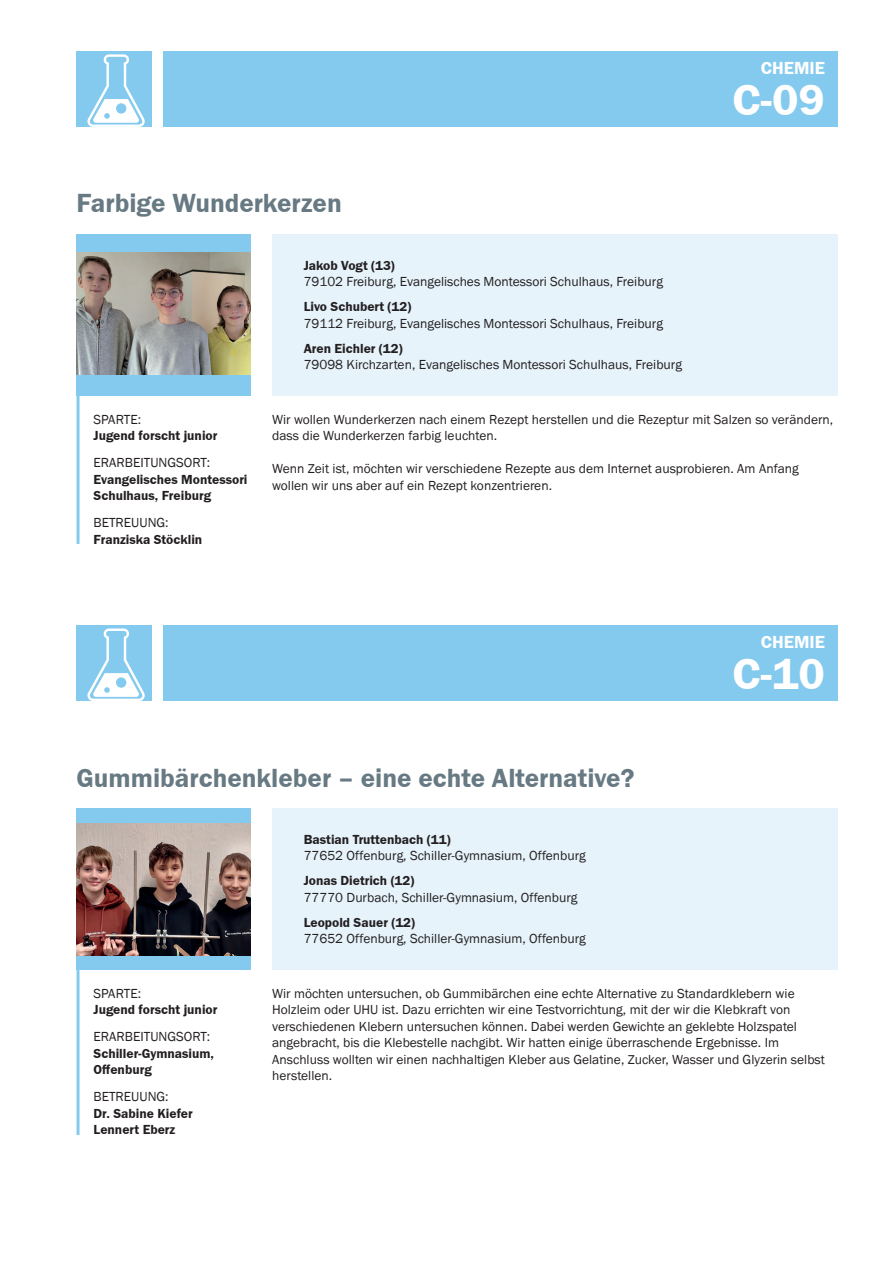
<style>
.page{position:relative;width:893px;height:1263px;background:#fff}
.page>*{position:absolute;margin:0;border:0;box-sizing:border-box;transform-origin:0 0}
.t1{font:700 45px "SICK Franklin";color:#fff}
.t2{font:700 27px "SICK Franklin";color:#677982}
.t3{font:700 18px "SICK Franklin";color:#fff}
.t4{font:13.5px/16.5px "SICK Franklin";color:#231f20}
.t5{font:700 13.5px/16.5px "SICK Franklin";color:#231f20}
</style>
<div class="page">
<hr style="left:77px;top:395px;width:3px;height:149px;background:#84caef">
<div style="left:163px;top:51px;width:675px;height:76px;background:#84caef"></div>
<div style="left:77px;top:51px;width:75px;height:76px;background:#84caef"></div>
<svg style="left:87px;top:54px;width:58px;height:73px"></svg>
<div style="left:77px;top:234px;width:174px;height:161px;background:#84caef"></div>
<img style="left:77px;top:253px;width:174px;height:122px">
<hr style="left:77px;top:970px;width:3px;height:165px;background:#84caef">
<div style="left:163px;top:625px;width:675px;height:76px;background:#84caef"></div>
<div style="left:77px;top:625px;width:75px;height:76px;background:#84caef"></div>
<svg style="left:87px;top:628px;width:58px;height:73px"></svg>
<div style="left:77px;top:808px;width:174px;height:162px;background:#84caef"></div>
<img style="left:77px;top:824px;width:174px;height:131px">
<div style="left:272px;top:234px;width:566px;height:162px;background:#e6f3fb"></div>
<div style="left:272px;top:808px;width:566px;height:162px;background:#e6f3fb"></div>
<h3 class="t3" style="left:761px;top:57px;width:66px">CHEMIE</h3>
<h2 class="t2" style="left:77px;top:187px;width:267px">Farbige Wunderkerzen</h2>
<p class="t5" style="left:304px;top:257px;width:93px">Jakob Vogt (13)</p>
<p class="t4" style="left:304px;top:274px;width:361px">79102 Freiburg, Evangelisches Montessori Schulhaus, Freiburg</p>
<p class="t5" style="left:304px;top:299px;width:109px">Livo Schubert (12)</p>
<p class="t4" style="left:304px;top:315px;width:361px">79112 Freiburg, Evangelisches Montessori Schulhaus, Freiburg</p>
<p class="t5" style="left:304px;top:340px;width:101px">Aren Eichler (12)</p>
<p class="t4" style="left:304px;top:357px;width:380px">79098 Kirchzarten, Evangelisches Montessori Schulhaus, Freiburg</p>
<h1 class="t1" style="left:732px;top:73px;width:94px">C-09</h1>
<p class="t4" style="left:94px;top:411px;width:49px">SPARTE:</p>
<p class="t5" style="left:94px;top:428px;width:125px">Jugend forscht junior</p>
<p class="t4" style="left:94px;top:455px;width:118px">ERARBEITUNGSORT:</p>
<p class="t5" style="left:94px;top:471px;width:155px">Evangelisches Montessori<br>Schulhaus, Freiburg</p>
<p class="t4" style="left:94px;top:515px;width:77px">BETREUUNG:</p>
<p class="t5" style="left:94px;top:531px;width:110px">Franziska Stöcklin</p>
<p class="t4" style="left:272px;top:411px;width:562px">Wir wollen Wunderkerzen nach einem Rezept herstellen und die Rezeptur mit Salzen so verändern, dass die Wunderkerzen farbig leuchten.</p>
<p class="t4" style="left:272px;top:461px;width:528px">Wenn Zeit ist, möchten wir verschiedene Rezepte aus dem Internet ausprobieren. Am Anfang wollen wir uns aber auf ein Rezept konzentrieren.</p>
<h3 class="t3" style="left:761px;top:631px;width:66px">CHEMIE</h3>
<h1 class="t1" style="left:732px;top:647px;width:94px">C-10</h1>
<h2 class="t2" style="left:77px;top:761px;width:559px">Gummibärchenkleber – eine echte Alternative?</h2>
<p class="t4" style="left:94px;top:985px;width:49px">SPARTE:</p>
<p class="t5" style="left:94px;top:1002px;width:125px">Jugend forscht junior</p>
<p class="t4" style="left:94px;top:1029px;width:118px">ERARBEITUNGSORT:</p>
<p class="t5" style="left:94px;top:1045px;width:122px">Schiller-Gymnasium,<br>Offenburg</p>
<p class="t4" style="left:94px;top:1089px;width:77px">BETREUUNG:</p>
<p class="t5" style="left:94px;top:1105px;width:101px">Dr. Sabine Kiefer<br>Lennert Eberz</p>
<p class="t5" style="left:304px;top:831px;width:149px">Bastian Truttenbach (11)</p>
<p class="t4" style="left:304px;top:847px;width:284px">77652 Offenburg, Schiller-Gymnasium, Offenburg</p>
<p class="t5" style="left:304px;top:872px;width:112px">Jonas Dietrich (12)</p>
<p class="t4" style="left:304px;top:889px;width:275px">77770 Durbach, Schiller-Gymnasium, Offenburg</p>
<p class="t5" style="left:304px;top:914px;width:113px">Leopold Sauer (12)</p>
<p class="t4" style="left:304px;top:930px;width:284px">77652 Offenburg, Schiller-Gymnasium, Offenburg</p>
<p class="t4" style="left:272px;top:985px;width:554px">Wir möchten untersuchen, ob Gummibärchen eine echte Alternative zu Standardklebern wie Holzleim oder UHU ist. Dazu errichten wir eine Testvorrichtung, mit der wir die Klebkraft von verschiedenen Klebern untersuchen können. Dabei werden Gewichte an geklebte Holzspatel angebracht, bis die Klebestelle nachgibt. Wir hatten einige überraschende Ergebnisse. Im Anschluss wollten wir einen nachhaltigen Kleber aus Gelatine, Zucker, Wasser und Glyzerin selbst herstellen.</p>
</div>
